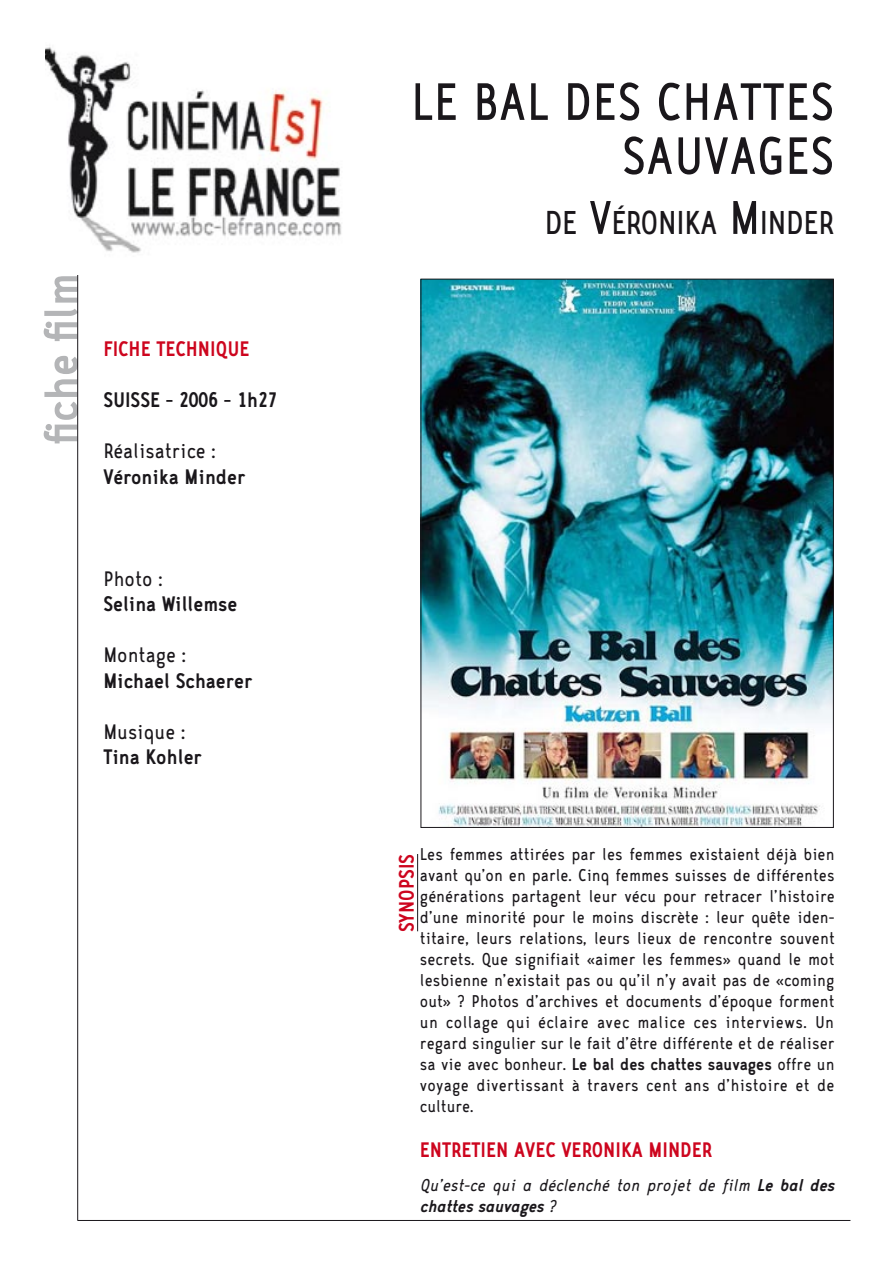
<style>
.page{position:relative;width:893px;height:1263px;background:#fff}
.page>*{position:absolute;margin:0;border:0;box-sizing:border-box;transform-origin:0 0}
.t1{font:60px/54px "CA Zaracusa Narrow";color:#1a171b;text-align:right}
.t2{font:700 54px "CA Zaracusa Narrow";color:#b4b5b7}
.t3{font:37.8px "CA Zaracusa Narrow";letter-spacing:-.02em;color:#1a171b}
.t4{font:700 24px "CA Zaracusa Narrow";color:#1a171b}
.t5{font:700 24px "CA Zaracusa Narrow";color:#cd051e}
.t6{font:24px "CA Zaracusa Narrow";color:#1a171b}
.t7{font:19.5px/21px "CA Zaracusa Narrow";letter-spacing:.01em;color:#1a171b;text-align:justify}
.t8{font:italic 19.5px/21px "CA Zaracusa Narrow";color:#1a171b}
.s1{font-size:54px}
.s2{font-weight:700}
</style>
<div class="page">
<hr style="left:77px;top:270px;width:1px;height:950px;background:#1a171b">
<img style="left:45px;top:47px;width:297px;height:227px">
<img style="left:423px;top:281px;width:409px;height:545px">
<hr style="left:417px;top:854px;width:1px;height:77px;background:#1a171b">
<hr style="left:78px;top:1220px;width:772px;height:1px;background:#1a171b">
<p class="t2" style="left:34px;top:443px;width:172px;rotate:-90deg">fiche film</p>
<p class="t5" style="left:103px;top:337px;width:148px">FICHE TECHNIQUE</p>
<p class="t4" style="left:103px;top:388px;width:176px">SUISSE - 2006 - 1h27</p>
<p class="t6" style="left:103px;top:439px;width:114px">Réalisatrice :</p>
<p class="t4" style="left:103px;top:464px;width:144px">Véronika Minder</p>
<p class="t6" style="left:103px;top:566px;width:61px">Photo :</p>
<p class="t4" style="left:103px;top:592px;width:136px">Selina Willemse</p>
<p class="t6" style="left:103px;top:643px;width:85px">Montage :</p>
<p class="t4" style="left:103px;top:668px;width:151px">Michael Schaerer</p>
<p class="t6" style="left:103px;top:719px;width:84px">Musique :</p>
<p class="t4" style="left:103px;top:745px;width:100px">Tina Kohler</p>
<p class="t1" style="left:411px;top:78px;width:425px">LE BAL DES CHATTES<br>SAUVAGES</p>
<p class="t3" style="left:545px;top:204px;width:291px">DE <span class="s1">V</span>ÉRONIKA <span class="s1">M</span>INDER</p>
<p class="t5" style="left:395px;top:932px;width:80px;rotate:-90deg">SYNOPSIS</p>
<p class="t7" style="left:420px;top:845px;width:416px">Les femmes attirées par les femmes existaient déjà bien avant qu’on en parle. Cinq femmes suisses de différentes générations partagent leur vécu pour retracer l’histoire d’une minorité pour le moins discrète : leur quête iden&shy;titaire, leurs relations, leurs lieux de rencontre souvent secrets. Que signifiait «aimer les femmes» quand le mot lesbienne n’existait pas ou qu’il n’y avait pas de «coming out» ? Photos d’archives et documents d’époque forment un collage qui éclaire avec malice ces interviews. Un regard singulier sur le fait d’être différente et de réaliser sa vie avec bonheur. <span class="s2">Le bal des chattes sauvages</span> offre un voyage divertissant à travers cent ans d’histoire et de culture.</p>
<p class="t5" style="left:420px;top:1138px;width:294px">ENTRETIEN AVEC VERONIKA MINDER</p>
<p class="t8" style="left:420px;top:1176px;width:416px">Qu’est-ce qui a déclenché ton projet de film <span class="s2">Le bal des chattes sauvages</span> ?</p>
</div>
